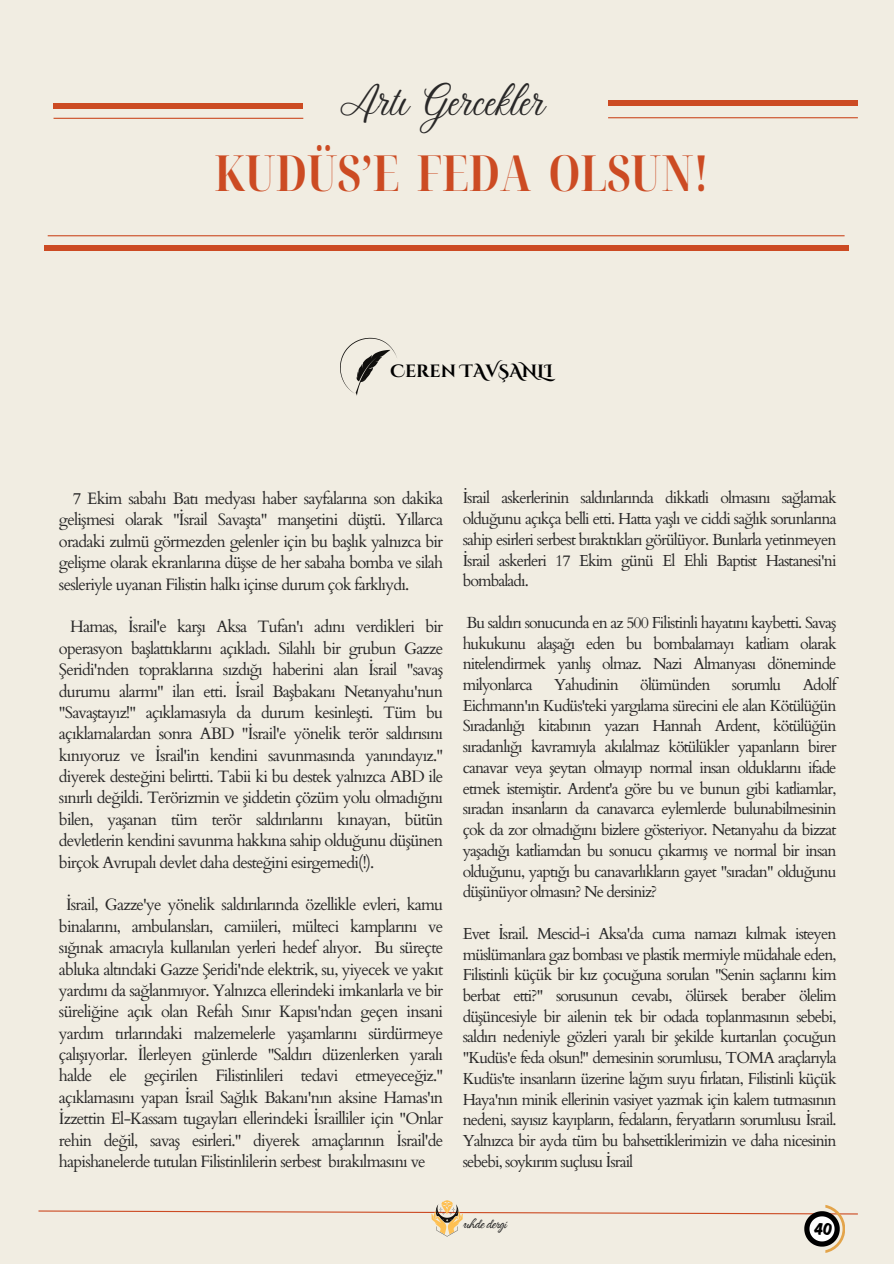
<style>
.page{position:relative;width:894px;height:1264px;background:#fff}
.page>*{position:absolute;margin:0;border:0;box-sizing:border-box;transform-origin:0 0}
.t1{font:700 extra-condensed 49.8px "Noto Serif Display";color:#cc4b23}
.t2{font:45px "Stoic";color:#292828}
.t3{font:18px "Ahkio";color:#000}
.t4{font:700 17.7px "Cinzel Decorative";color:#000}
.t5{font:16.5px/21.3px "Cardo";letter-spacing:-.05em;color:#292828;text-align:justify}
.t6{font:16.05px/20.7px "Cardo";letter-spacing:-.06em;color:#292828;text-align:justify}
.t7{font:13.8px "Angeletta";letter-spacing:-.025em;color:#222}
</style>
<div class="page">
<div style="left:0;top:0;width:893px;height:1263px;background:#f1ede2"></div>
<hr style="left:48px;top:235px;width:796px;height:1px;background:#cc4b23">
<div style="left:45px;top:245px;width:803px;height:5px;background:#cc4b23"></div>
<hr style="left:53px;top:118px;width:250px;height:1px;background:#cc4b23">
<div style="left:53px;top:103px;width:250px;height:6px;background:#cc4b23"></div>
<hr style="left:608px;top:117px;width:249px;height:1px;background:#cc4b23">
<div style="left:608px;top:100px;width:249px;height:6px;background:#cc4b23"></div>
<svg style="left:340px;top:337px;width:57px;height:58px"></svg>
<svg style="left:38px;top:1200px;width:820px;height:52px"></svg>
<p class="t2" style="left:340px;top:79px;width:205px">Artı Gercekler</p>
<h2 class="t1" style="left:214px;top:137px;width:496px">KUDÜS’E FEDA OLSUN!</h2>
<h4 class="t4" style="left:390px;top:360px;width:166px">Ceren TAVŞANLI</h4>
<p class="t5" style="left:59px;top:488px;width:385px;text-indent:14px">7 Ekim sabahı Batı medyası haber sayfalarına son dakika gelişmesi olarak "İsrail Savaşta" manşetini düştü. Yıllarca oradaki zulmü görmezden gelenler için bu başlık yalnızca bir gelişme olarak ekranlarına düşse de her sabaha bomba ve silah sesleriyle uyanan Filistin halkı içinse durum çok farklıydı.</p>
<h1 class="t5" style="left:59px;top:616px;width:385px;text-indent:11px">Hamas, İsrail'e karşı Aksa Tufan'ı adını verdikleri bir operasyon başlattıklarını açıkladı. Silahlı bir grubun Gazze Şeridi'nden topraklarına sızdığı haberini alan İsrail "savaş durumu alarmı" ilan etti. İsrail Başbakanı Netanyahu'nun "Savaştayız!" açıklamasıyla da durum kesinleşti. Tüm bu açıklamalardan sonra ABD "İsrail'e yönelik terör saldırısını kınıyoruz ve İsrail'in kendini savunmasında yanındayız." diyerek desteğini belirtti. Tabii ki bu destek yalnızca ABD ile sınırlı değildi. Terörizmin ve şiddetin çözüm yolu olmadığını bilen, yaşanan tüm terör saldırılarını kınayan, bütün devletlerin kendini savunma hakkına sahip olduğunu düşünen birçok Avrupalı devlet daha desteğini esirgemedi(!).</h1>
<p class="t5" style="left:59px;top:894px;width:385px;text-indent:7px">İsrail, Gazze'ye yönelik saldırılarında özellikle evleri, kamu binalarını, ambulansları, camiileri, mülteci kamplarını ve sığınak amacıyla kullanılan yerleri hedef alıyor. Bu süreçte abluka altındaki Gazze Şeridi'nde elektrik, su, yiyecek ve yakıt yardımı da sağlanmıyor. Yalnızca ellerindeki imkanlarla ve bir süreliğine açık olan Refah Sınır Kapısı'ndan geçen insani yardım tırlarındaki malzemelerle yaşamlarını sürdürmeye çalışıyorlar. İlerleyen günlerde "Saldırı düzenlerken yaralı halde ele geçirilen Filistinlileri tedavi etmeyeceğiz." açıklamasını yapan İsrail Sağlık Bakanı'nın aksine Hamas'ın İzzettin El-Kassam tugayları ellerindeki İsrailliler için "Onlar rehin değil, savaş esirleri." diyerek amaçlarının İsrail'de hapishanelerde tutulan Filistinlilerin serbest bırakılmasını ve</p>
<p class="t6" style="left:462px;top:488px;width:375px">İsrail askerlerinin saldırılarında dikkatli olmasını sağlamak olduğunu açıkça belli etti. Hatta yaşlı ve ciddi sağlık sorunlarına sahip esirleri serbest bıraktıkları görülüyor. Bunlarla yetinmeyen İsrail askerleri 17 Ekim günü El Ehli Baptist Hastanesi'ni bombaladı.</p>
<h3 class="t6" style="left:462px;top:612px;width:375px">Bu saldırı sonucunda en az 500 Filistinli hayatını kaybetti. Savaş hukukunu alaşağı eden bu bombalamayı katliam olarak nitelendirmek yanlış olmaz. Nazi Almanyası döneminde milyonlarca</h3>
<h3 class="t6" style="left:462px;top:674px;width:375px;text-indent:340px">Adolf Eichmann'ın Kudüs'teki yargılama sürecini ele alan Kötülüğün Sıradanlığı kitabının yazarı Hannah Ardent, kötülüğün sıradanlığı kavramıyla akılalmaz kötülükler yapanların birer canavar veya şeytan olmayıp normal insan olduklarını ifade etmek istemiştir. Ardent'a göre bu ve bunun gibi katliamlar, sıradan insanların da canavarca eylemlerde bulunabilmesinin çok da zor olmadığını bizlere gösteriyor. Netanyahu da bizzat yaşadığı katliamdan bu sonucu çıkarmış ve normal bir insan olduğunu, yaptığı bu canavarlıkların gayet "sıradan" olduğunu düşünüyor olmasın? Ne dersiniz?</h3>
<h4 class="t6" style="left:462px;top:923px;width:375px">Evet İsrail. Mescid-i Aksa'da cuma namazı kılmak isteyen müslümanlara gaz bombası ve plastik mermiyle müdahale eden, Filistinli küçük bir kız çocuğuna sorulan "Senin saçlarını kim berbat etti?" sorusunun cevabı, ölürsek beraber ölelim düşüncesiyle bir ailenin tek bir odada toplanmasının sebebi, saldırı nedeniyle gözleri yaralı bir şekilde kurtarılan çocuğun "Kudüs'e feda olsun!" demesinin sorumlusu, TOMA araçlarıyla Kudüs'te insanların üzerine lağım suyu fırlatan, Filistinli küçük Haya'nın minik ellerinin vasiyet yazmak için kalem tutmasının nedeni, sayısız kayıpların, fedaların, feryatların sorumlusu İsrail.<br>Yalnızca bir ayda tüm bu bahsettiklerimizin ve daha nicesinin sebebi, soykırım suçlusu İsrail</h4>
<h3 class="t6" style="left:554px;top:674px;width:66px">Yahudinin</h3>
<h3 class="t6" style="left:640px;top:674px;width:72px">ölümünden</h3>
<h3 class="t6" style="left:731px;top:674px;width:51px">sorumlu</h3>
<h4 class="t7" style="left:462px;top:1215px;width:45px">uhde dergi</h4>
<h4 class="t3" style="left:814px;top:1217px;width:19px">40</h4>
</div>
